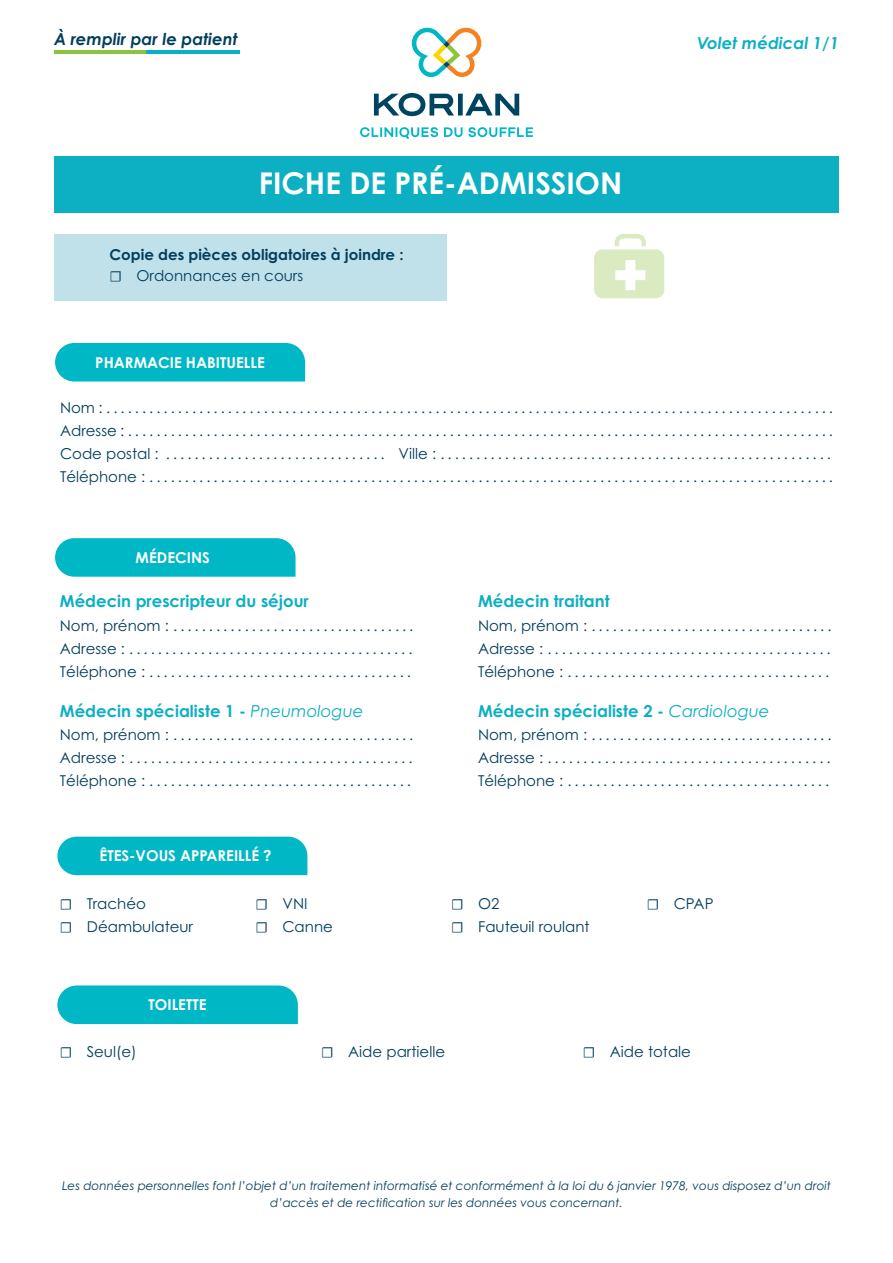
<style>
.page{position:relative;width:893px;height:1263px;background:#fff}
.page>*{position:absolute;margin:0;border:0;box-sizing:border-box;transform-origin:0 0}
.t1{font:700 30px "Century Gothic Std";color:#fff}
.t2{font:700 16.5px "Century Gothic Std";color:#0dafc3}
.t3{font:italic 700 16.5px "Century Gothic Std";color:#023f5d}
.t4{font:italic 700 16.5px "Century Gothic Std";color:#0dafc3}
.t5{font:15px/23.1px "Century Gothic Std";color:#023f5d;text-align:justify}
.t6{font:700 15px "Century Gothic Std";color:#fff}
.t7{font:700 15px/21px "Century Gothic Std";color:#023f5d}
.t8{font:italic 12px/16.5px "Century Gothic Std";color:#023f5d;text-align:center}
.s1{font-family:"Minion Pro";font-weight:400}
.s2{font-weight:400}
.s3{font-weight:400;font-style:italic}
.s4{font-family:"Minion Pro"}
</style>
<div class="page">
<hr style="left:54px;top:50px;width:94px;height:4px;background:#89c33f">
<hr style="left:147px;top:50px;width:93px;height:4px;background:#0bafc3">
<div style="left:54px;top:234px;width:392px;height:66px;background:#c1e1ea"></div>
<div style="left:54px;top:156px;width:785px;height:56px;background:#0dafc3"></div>
<div style="left:55px;top:343px;width:250px;height:38px;background:#00b7c5"></div>
<svg style="left:55px;top:538px;width:241px;height:39px;background:#0ab9c7"></svg>
<div style="left:57px;top:837px;width:250px;height:38px;background:#00b7c5"></div>
<div style="left:57px;top:985px;width:241px;height:39px;background:#00b7c5"></div>
<svg style="left:412px;top:28px;width:69px;height:49px"></svg>
<svg style="left:374px;top:93px;width:145px;height:23px"></svg>
<svg style="left:360px;top:127px;width:173px;height:12px"></svg>
<div style="left:594px;top:249px;width:70px;height:49px;background:#daeac1;border-radius:9px"></div>
<svg style="left:615px;top:260px;width:30px;height:30px"></svg>
<svg style="left:615px;top:234px;width:31px;height:12px"></svg>
<p class="t3" style="left:54px;top:29px;width:185px">À remplir par le patient</p>
<p class="t4" style="left:697px;top:33px;width:143px">Volet médical 1/1</p>
<h1 class="t1" style="left:259px;top:165px;width:365px">FICHE DE PRÉ-ADMISSION</h1>
<p class="t7" style="left:110px;top:244px;width:296px">Copie des pièces obligatoires à joindre : <span class="s1">☐</span> <span class="s2">Ordonnances en cours</span></p>
<p class="t6" style="left:95px;top:353px;width:171px">PHARMACIE HABITUELLE</p>
<p class="t5" style="left:60px;top:396px;width:775px;text-align:left">Nom : ......................................................................................................<br>Adresse : ...................................................................................................<br>Code postal : ............................... Ville : .......................................................<br>Téléphone : ................................................................................................</p>
<p class="t6" style="left:136px;top:548px;width:76px">MÉDECINS</p>
<p class="t2" style="left:60px;top:591px;width:251px">Médecin prescripteur du séjour</p>
<p class="t5" style="left:60px;top:613px;width:355px">Nom, prénom : ..................................<br>Adresse : ........................................<br>Téléphone : .....................................</p>
<p class="t2" style="left:60px;top:701px;width:305px">Médecin spécialiste 1 - <span class="s3">Pneumologue</span></p>
<p class="t5" style="left:60px;top:723px;width:355px">Nom, prénom : ..................................<br>Adresse : ........................................<br>Téléphone : .....................................</p>
<p class="t6" style="left:100px;top:847px;width:174px">ÊTES-VOUS APPAREILLÉ ?</p>
<p class="t2" style="left:478px;top:591px;width:133px">Médecin traitant</p>
<p class="t5" style="left:478px;top:613px;width:355px">Nom, prénom : ..................................<br>Adresse : ........................................<br>Téléphone : .....................................</p>
<p class="t2" style="left:478px;top:701px;width:293px">Médecin spécialiste 2 - <span class="s3">Cardiologue</span></p>
<p class="t5" style="left:478px;top:723px;width:355px">Nom, prénom : ..................................<br>Adresse : ........................................<br>Téléphone : .....................................</p>
<p class="t5" style="left:60px;top:892px;width:88px"><span class="s4">☐</span> Trachéo</p>
<p class="t5" style="left:255px;top:892px;width:54px"><span class="s4">☐</span> VNI</p>
<p class="t5" style="left:451px;top:892px;width:50px"><span class="s4">☐</span> O2</p>
<p class="t5" style="left:647px;top:892px;width:68px"><span class="s4">☐</span> CPAP</p>
<p class="t5" style="left:60px;top:915px;width:135px"><span class="s4">☐</span> Déambulateur</p>
<p class="t5" style="left:255px;top:915px;width:79px"><span class="s4">☐</span> Canne</p>
<p class="t5" style="left:451px;top:915px;width:140px"><span class="s4">☐</span> Fauteuil roulant</p>
<p class="t6" style="left:149px;top:995px;width:59px">TOILETTE</p>
<p class="t5" style="left:60px;top:1040px;width:79px"><span class="s4">☐</span> Seul(e)</p>
<p class="t5" style="left:321px;top:1040px;width:125px"><span class="s4">☐</span> Aide partielle</p>
<p class="t5" style="left:583px;top:1040px;width:110px"><span class="s4">☐</span> Aide totale</p>
<p class="t8" style="left:62px;top:1177px;width:770px">Les données personnelles font l’objet d’un traitement informatisé et conformément à la loi du 6 janvier 1978, vous disposez d’un droit d’accès et de rectification sur les données vous concernant.</p>
</div>
